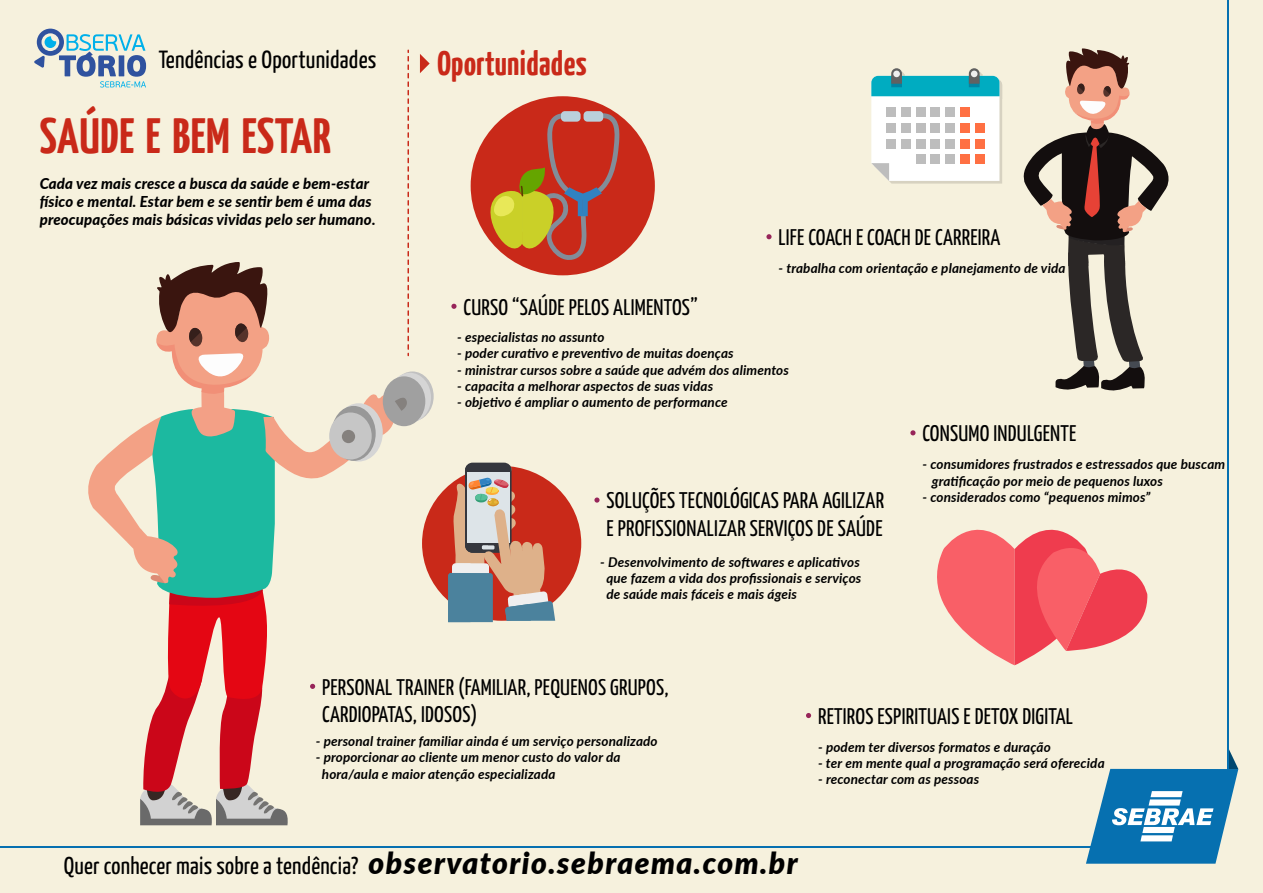
<style>
.page{position:relative;width:1263px;height:893px;background:#f6f1dd}
.page>*{position:absolute;margin:0;border:0;box-sizing:border-box;transform-origin:0 0}
.t1{font:700 49.65px "Yanone Kaffeesatz";letter-spacing:.01em;color:#c92919}
.t2{font:700 33.9px "Yanone Kaffeesatz";letter-spacing:.01em;color:#c92919}
.t3{font:24.9px "Yanone Kaffeesatz";letter-spacing:.01em;color:#000}
.t4{font:24.45px "Yanone Kaffeesatz";letter-spacing:.01em;color:#000}
.t5{font:22.65px/27.2px "Yanone Kaffeesatz";letter-spacing:.01em;color:#000}
.t6{font:italic 800 15px/18px "Lato";letter-spacing:.01em;color:#000}
.t7{font:italic 700 13.5px/16.2px "Lato";letter-spacing:.01em;color:#000}
.s1{font-family:"Lato";font-weight:900;font-style:italic;font-size:30px}
</style>
<div class="page">
<svg style="left:1086px;top:747px;width:152px;height:117px"></svg>
<hr style="left:1227px;top:0;width:1px;height:771px;background:#0670b0">
<hr style="left:0;top:846px;width:1094px;height:2px;background:#0670b0">
<svg style="left:420px;top:54px;width:10px;height:19px"></svg>
<svg style="left:451px;top:304px;width:5px;height:5px"></svg>
<svg style="left:594px;top:497px;width:5px;height:6px"></svg>
<svg style="left:766px;top:234px;width:5px;height:5px"></svg>
<svg style="left:910px;top:430px;width:5px;height:5px"></svg>
<svg style="left:806px;top:713px;width:5px;height:5px"></svg>
<svg style="left:1023px;top:48px;width:146px;height:343px"></svg>
<svg style="left:391px;top:371px;width:43px;height:50px"></svg>
<div style="left:388px;top:373px;width:43px;height:50px;background:#d5d5d5;border-radius:50%"></div>
<div style="left:383px;top:376px;width:42px;height:50px;background:#a0a0a0;border-radius:50%"></div>
<svg style="left:34px;top:29px;width:375px;height:796px"></svg>
<div style="left:342px;top:430px;width:13px;height:13px;background:#85817e;border-radius:50%"></div>
<svg style="left:937px;top:529px;width:211px;height:136px"></svg>
<div style="left:422px;top:466px;width:159px;height:155px;background:#c92919;border-radius:50%"></div>
<svg style="left:448px;top:463px;width:107px;height:159px"></svg>
<div style="left:471px;top:96px;width:184px;height:179px;background:#c92919;border-radius:50%"></div>
<svg style="left:583px;top:111px;width:20px;height:11px"></svg>
<svg style="left:561px;top:111px;width:20px;height:11px"></svg>
<svg style="left:478px;top:112px;width:141px;height:151px"></svg>
<svg style="left:871px;top:68px;width:131px;height:116px;background:#c9dddc"></svg>
<h3 class="t3" style="left:159px;top:44px;width:219px">Tendências e Oportunidades</h3>
<h2 class="t2" style="left:437px;top:40px;width:151px">Oportunidades</h2>
<h1 class="t1" style="left:40px;top:103px;width:293px">SAÚDE E BEM ESTAR</h1>
<p class="t6" style="left:40px;top:173px;width:337px">Cada vez mais cresce a busca da saúde e bem-estar físico e mental. Estar bem e se sentir bem é uma das preocupações mais básicas vividas pelo ser humano.</p>
<h3 class="t5" style="left:463px;top:293px;width:236px">CURSO “SAÚDE PELOS ALIMENTOS”</h3>
<h3 class="t5" style="left:778px;top:223px;width:223px">LIFE COACH E COACH DE CARREIRA</h3>
<p class="t7" style="left:778px;top:260px;width:289px">- trabalha com orientação e planejamento de vida</p>
<p class="t7" style="left:457px;top:328px;width:149px">- especialistas no assunto</p>
<p class="t7" style="left:457px;top:345px;width:278px">- poder curativo e preventivo de muitas doenças</p>
<p class="t7" style="left:457px;top:361px;width:333px">- ministrar cursos sobre a saúde que advém dos alimentos</p>
<p class="t7" style="left:457px;top:377px;width:258px">- capacita a melhorar aspectos de suas vidas</p>
<p class="t7" style="left:457px;top:393px;width:272px">- objetivo é ampliar o aumento de performance</p>
<h3 class="t5" style="left:606px;top:486px;width:279px">SOLUÇÕES TECNOLÓGICAS PARA AGILIZAR<br>E PROFISSIONALIZAR SERVIÇOS DE SAÚDE</h3>
<p class="t7" style="left:606px;top:553px;width:257px;text-align:justify;text-indent:-6px">- Desenvolvimento de softwares e aplicativos que fazem a vida dos profissionais e serviços de saúde mais fáceis e mais ágeis</p>
<h3 class="t5" style="left:922px;top:419px;width:155px">CONSUMO INDULGENTE</h3>
<p class="t7" style="left:932px;top:456px;width:295px;text-indent:-9px">- consumidores frustrados e estressados que buscam gratificação por meio de pequenos luxos</p>
<p class="t7" style="left:922px;top:488px;width:229px">- considerados como “pequenos mimos”</p>
<h3 class="t5" style="left:322px;top:673px;width:348px">PERSONAL TRAINER (FAMILIAR, PEQUENOS GRUPOS,<br>CARDIOPATAS, IDOSOS)</h3>
<p class="t7" style="left:316px;top:732px;width:343px">- personal trainer familiar ainda é um serviço personalizado</p>
<p class="t7" style="left:322px;top:749px;width:300px;text-indent:-6px">- proporcionar ao cliente um menor custo do valor da hora/aula e maior atenção especializada</p>
<h3 class="t5" style="left:818px;top:702px;width:256px">RETIROS ESPIRITUAIS E DETOX DIGITAL</h3>
<p class="t7" style="left:818px;top:738px;width:234px">- podem ter diversos formatos e duração</p>
<p class="t7" style="left:818px;top:755px;width:288px">- ter em mente qual a programação será oferecida</p>
<p class="t7" style="left:818px;top:771px;width:163px">- reconectar com as pessoas</p>
<h3 class="t4" style="left:64px;top:851px;width:735px">Quer conhecer mais sobre a tendência? <span class="s1">observatorio.sebraema.com.br</span></h3>
</div>
